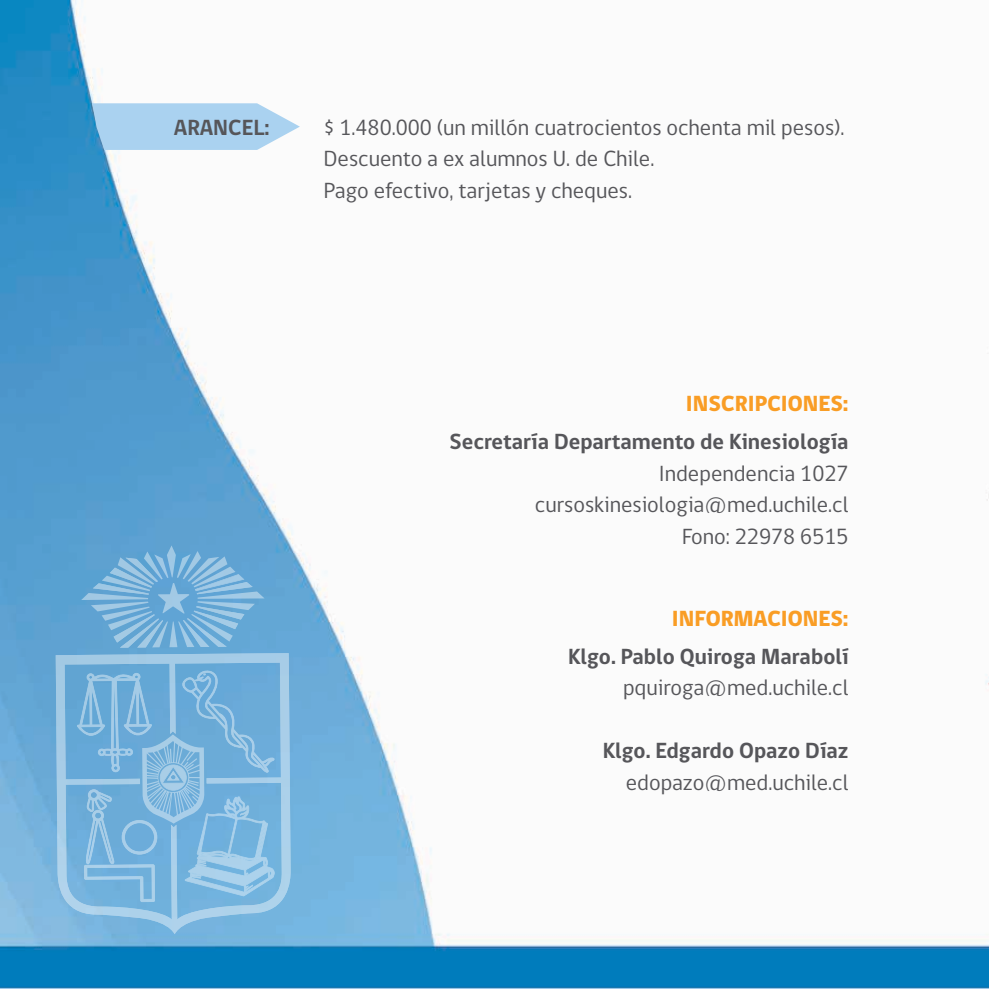
<style>
.page{position:relative;width:989px;height:989px;background:#fff}
.page>*{position:absolute;margin:0;border:0;box-sizing:border-box;transform-origin:0 0}
.t1{font:22.5px "gob CL";color:#56565a}
.t2{font:700 22.5px "gob CL";color:#56565a}
.t3{font:800 22.5px "gob CL";color:#f99d25}
</style>
<div class="page">
<img style="left:0;top:0;width:989px;height:988px">
<svg style="left:92px;top:103px;width:208px;height:47px;background:#afd4ef"></svg>
<svg style="left:56px;top:653px;width:235px;height:281px;background:#89bde0"></svg>
<svg style="left:77px;top:670px;width:200px;height:232px;background:#7ab4dc"></svg>
<svg style="left:81px;top:545px;width:183px;height:102px;background:#73aed8"></svg>
<p class="t2" style="left:174px;top:112px;width:97px">ARANCEL:</p>
<p class="t1" style="left:324px;top:112px;width:522px">$ 1.480.000 (un millón cuatrocientos ochenta mil pesos).</p>
<p class="t1" style="left:324px;top:143px;width:332px">Descuento a ex alumnos U. de Chile.</p>
<p class="t1" style="left:324px;top:175px;width:310px">Pago efectivo, tarjetas y cheques.</p>
<p class="t3" style="left:686px;top:388px;width:164px">INSCRIPCIONES:</p>
<p class="t2" style="left:449px;top:426px;width:400px">Secretaría Departamento de Kinesiología</p>
<p class="t1" style="left:659px;top:458px;width:191px">Independencia 1027</p>
<p class="t1" style="left:535px;top:489px;width:315px">cursoskinesiologia@med.uchile.cl</p>
<p class="t1" style="left:682px;top:521px;width:168px">Fono: 22978 6515</p>
<p class="t3" style="left:672px;top:603px;width:178px">INFORMACIONES:</p>
<p class="t2" style="left:568px;top:641px;width:282px">Klgo. Pablo Quiroga Marabolí</p>
<p class="t1" style="left:623px;top:672px;width:227px">pquiroga@med.uchile.cl</p>
<p class="t2" style="left:603px;top:735px;width:247px">Klgo. Edgardo Opazo Díaz</p>
<p class="t1" style="left:626px;top:767px;width:224px">edopazo@med.uchile.cl</p>
</div>
